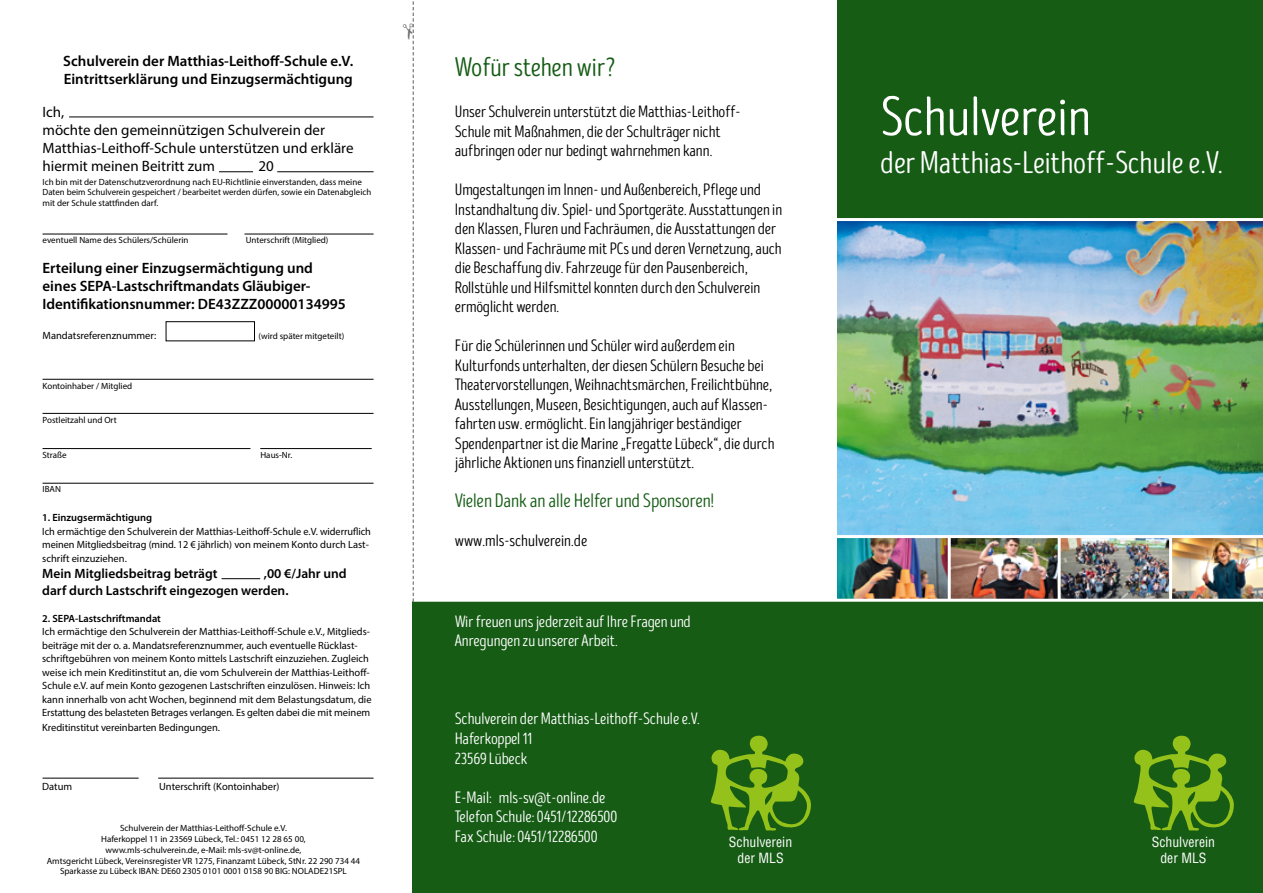
<style>
.page{position:relative;width:1263px;height:893px;background:#fff}
.page>*{position:absolute;margin:0;border:0;box-sizing:border-box;transform-origin:0 0}
.t1{font:55.5px "Intro Head R Base";letter-spacing:-.005em;color:#fff}
.t2{font:31.35px "Intro Head R Base";letter-spacing:-.01em;color:#fff}
.t3{font:27px "Intro Head R Base";letter-spacing:-.01em;color:#165c15}
.t4{font:19.5px "Intro Head R Base";letter-spacing:-.01em;color:#165c15}
.t5{font:16.5px/19.5px "Intro Head R Base";color:#000}
.t6{font:16.5px/19.5px "Intro Head R Base";color:#fff}
.t7{font:600 15px/18px "Myriad Pro";color:#000}
.t8{font:15px/18px "Myriad Pro";color:#000}
.t9{font:condensed 13.65px/16px "Helvetica LT Std";color:#fff;text-align:center}
.t10{font:600 13.5px/16.5px "Myriad Pro";color:#000}
.t11{font:10.5px/13.5px "Myriad Pro";color:#000}
.t12{font:600 10.5px "Myriad Pro";color:#000}
.t13{font:9px/10.8px "Myriad Pro";color:#000}
</style>
<div class="page">
<div style="left:838px;top:0;width:425px;height:893px;background:#165c15"></div>
<div style="left:412px;top:602px;width:449px;height:291px;background:#165c15"></div>
<img style="left:838px;top:221px;width:425px;height:378px">
<div style="left:166px;top:321px;width:89px;height:20px;border:1px solid #000"></div>
<hr style="left:69px;top:117px;width:305px;height:1px;background:#000">
<hr style="left:43px;top:234px;width:184px;height:1px;background:#000">
<hr style="left:43px;top:379px;width:331px;height:1px;background:#000">
<hr style="left:43px;top:413px;width:331px;height:1px;background:#000">
<hr style="left:43px;top:448px;width:207px;height:1px;background:#000">
<hr style="left:260px;top:448px;width:112px;height:1px;background:#000">
<hr style="left:222px;top:578px;width:38px;height:1px;background:#000">
<hr style="left:43px;top:483px;width:331px;height:1px;background:#000">
<hr style="left:43px;top:778px;width:96px;height:1px;background:#000">
<hr style="left:158px;top:778px;width:216px;height:1px;background:#000">
<hr style="left:244px;top:234px;width:130px;height:1px;background:#000">
<hr style="left:219px;top:171px;width:34px;height:1px;background:#000">
<hr style="left:277px;top:171px;width:97px;height:1px;background:#000">
<svg style="left:1134px;top:735px;width:100px;height:96px"></svg>
<svg style="left:711px;top:735px;width:100px;height:96px"></svg>
<hr style="left:948px;top:537px;width:3px;height:63px;background:#fff">
<hr style="left:1058px;top:537px;width:3px;height:63px;background:#fff">
<hr style="left:1169px;top:537px;width:3px;height:63px;background:#fff">
<hr style="left:827px;top:218px;width:436px;height:3px;background:#fff">
<hr style="left:825px;top:535px;width:438px;height:3px;background:#fff">
<hr style="left:412px;top:599px;width:851px;height:3px;background:#fff">
<svg style="left:412px;top:1px;width:2px;height:601px"></svg>
<p class="t7" style="left:63px;top:52px;width:291px">Schulverein der Matthias-Leithoff-Schule e.V.<br>Eintrittserklärung und Einzugsermächtigung</p>
<p class="t8" style="left:43px;top:103px;width:312px">Ich,<br>möchte den gemeinnützigen Schulverein der<br>Matthias‐Leithoff‐Schule unterstützen und erkläre hiermit meinen Beitritt zum</p>
<p class="t8" style="left:259px;top:157px;width:17px">20</p>
<p class="t13" style="left:43px;top:176px;width:330px">Ich bin mit der Datenschutzverordnung nach EU-Richtlinie einverstanden, dass meine<br>Daten beim Schulverein gespeichert / bearbeitet werden dürfen, sowie ein Datenabgleich mit der Schule stattfinden darf.</p>
<p class="t13" style="left:43px;top:235px;width:147px">eventuell Name des Schülers/Schülerin</p>
<p class="t13" style="left:246px;top:235px;width:84px">Unterschrift (Mitglied)</p>
<p class="t7" style="left:43px;top:259px;width:305px">Erteilung einer Einzugsermächtigung und eines SEPA-Lastschriftmandats Gläubiger-<br>Identifikationsnummer: DE43ZZZ00000134995</p>
<p class="t11" style="left:43px;top:329px;width:115px">Mandatsreferenznummer:</p>
<p class="t13" style="left:259px;top:331px;width:87px">(wird später mitgeteilt)</p>
<p class="t13" style="left:43px;top:380px;width:91px">Kontoinhaber / Mitglied</p>
<p class="t13" style="left:43px;top:415px;width:76px">Postleitzahl und Ort</p>
<p class="t13" style="left:43px;top:449px;width:26px">Straße</p>
<p class="t13" style="left:260px;top:449px;width:33px">Haus-Nr.</p>
<p class="t13" style="left:43px;top:484px;width:20px">IBAN</p>
<p class="t12" style="left:42px;top:512px;width:111px">1. Einzugsermächtigung</p>
<p class="t11" style="left:42px;top:524px;width:330px">Ich ermächtige den Schulverein der Matthias‐Leithoff‐Schule e.V. widerruflich meinen Mitgliedsbeitrag (mind. 12 € jährlich) von meinem Konto durch Last&shy;schrift einzuziehen.</p>
<p class="t10" style="left:42px;top:565px;width:177px">Mein Mitgliedsbeitrag beträgt</p>
<p class="t10" style="left:42px;top:565px;width:306px;text-indent:222px">,00 €/Jahr und darf durch Lastschrift eingezogen werden.</p>
<p class="t12" style="left:42px;top:612px;width:120px">2. SEPA-Lastschriftmandat</p>
<p class="t11" style="left:42px;top:625px;width:331px">Ich ermächtige den Schulverein der Matthias‐Leithoff‐Schule e.V., Mitglieds&shy;beiträge mit der o. a. Mandatsreferenznummer, auch eventuelle Rücklast&shy;schriftgebühren von meinem Konto mittels Lastschrift einzuziehen. Zugleich weise ich mein Kreditinstitut an, die vom Schulverein der Matthias‐Leithoff‐ Schule e.V. auf mein Konto gezogenen Lastschriften einzulösen. Hinweis: Ich kann innerhalb von acht Wochen, beginnend mit dem Belastungsdatum, die Erstattung des belasteten Betrages verlangen. Es gelten dabei die mit meinem</p>
<p class="t11" style="left:42px;top:721px;width:179px">Kreditinstitut vereinbarten Bedingungen.</p>
<p class="t11" style="left:42px;top:779px;width:32px">Datum</p>
<p class="t11" style="left:159px;top:779px;width:122px">Unterschrift (Kontoinhaber)</p>
<p class="t13" style="left:47px;top:823px;width:315px;text-align:center">Schulverein der Matthias-Leithoff-Schule e.V.<br>Haferkoppel 11 in 23569 Lübeck, Tel.: 0451 12 28 65 00,<br>www.mls-schulverein.de, e-Mail: mls-sv@t-online.de,<br>Amtsgericht Lübeck, Vereinsregister VR 1275, Finanzamt Lübeck, StNr. 22 290 734 44<br>Sparkasse zu Lübeck IBAN: DE60 2305 0101 0001 0158 90 BIG: NOLADE21SPL</p>
<h3 class="t3" style="left:454px;top:52px;width:162px">Wofür stehen wir?</h3>
<p class="t5" style="left:455px;top:103px;width:287px">Unser Schulverein unterstützt die Matthias-Leithoff-<br>Schule mit Maßnahmen, die der Schulträger nicht aufbringen oder nur bedingt wahrnehmen kann.</p>
<p class="t5" style="left:455px;top:181px;width:329px">Umgestaltungen im Innen- und Außenbereich, Pflege und Instandhaltung div. Spiel- und Sportgeräte. Ausstattungen in den Klassen, Fluren und Fachräumen, die Ausstattungen der Klassen- und Fachräume mit PCs und deren Vernetzung, auch die Beschaffung div. Fahrzeuge für den Pausenbereich, Rollstühle und Hilfsmittel konnten durch den Schulverein ermöglicht werden.</p>
<p class="t5" style="left:455px;top:337px;width:321px">Für die Schülerinnen und Schüler wird außerdem ein Kulturfonds unterhalten, der diesen Schülern Besuche bei Theatervorstellungen, Weihnachtsmärchen, Freilichtbühne, Ausstellungen, Museen, Besichtigungen, auch auf Klassen&shy;fahrten usw. ermöglicht. Ein langjähriger beständiger Spendenpartner ist die Marine „Fregatte Lübeck“, die durch jährliche Aktionen uns finanziell unterstützt.</p>
<p class="t4" style="left:455px;top:490px;width:261px">Vielen Dank an alle Helfer und Sponsoren!</p>
<p class="t5" style="left:455px;top:532px;width:134px">www.mls-schulverein.de</p>
<p class="t6" style="left:455px;top:612px;width:237px">Wir freuen uns jederzeit auf Ihre Fragen und<br>Anregungen zu unserer Arbeit.</p>
<p class="t6" style="left:455px;top:710px;width:247px">Schulverein der Matthias-Leithoff-Schule e.V.<br>Haferkoppel 11<br>23569 Lübeck</p>
<p class="t6" style="left:455px;top:788px;width:164px">E-Mail: mls-sv@t-online.de<br>Telefon Schule: 0451/12286500<br>Fax Schule: 0451/12286500</p>
<p class="t9" style="left:729px;top:833px;width:65px">Schulverein der MLS</p>
<h1 class="t1" style="left:880px;top:87px;width:212px">Schulverein</h1>
<h2 class="t2" style="left:880px;top:145px;width:344px">der Matthias-Leithoff-Schule e.V.</h2>
<p class="t9" style="left:1152px;top:833px;width:65px">Schulverein der MLS</p>
</div>
